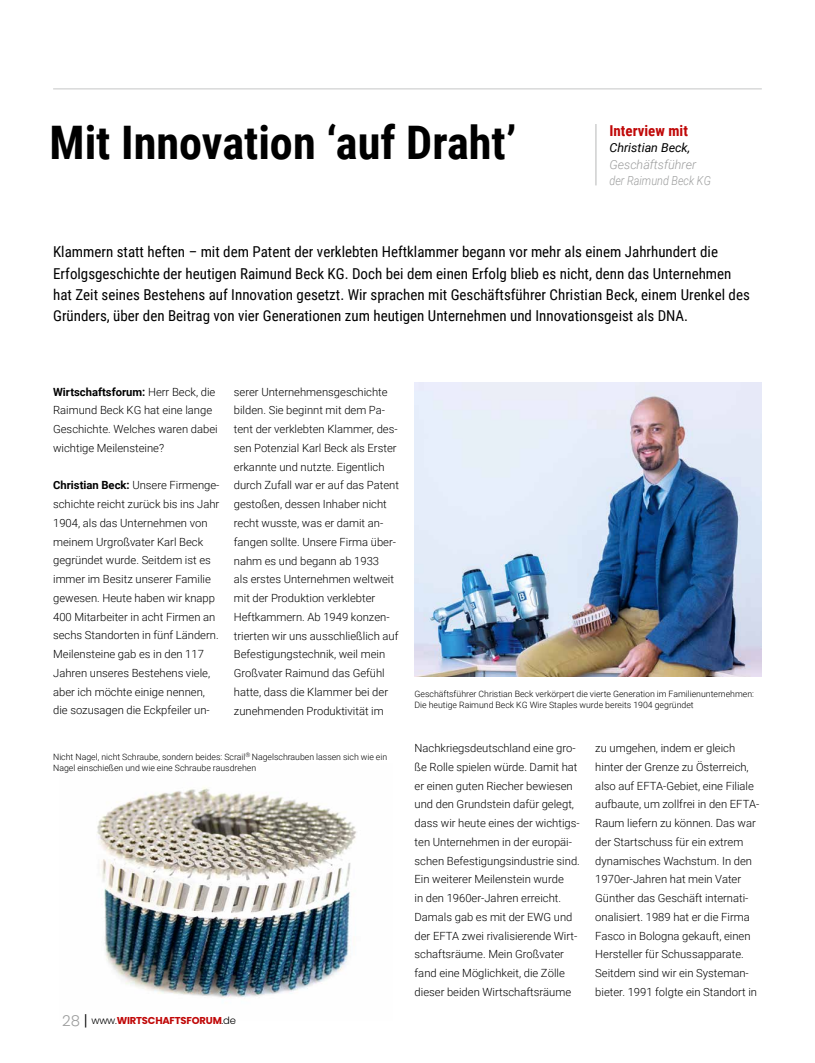
<style>
.page{position:relative;width:815px;height:1063px;background:#fff}
.page>*{position:absolute;margin:0;border:0;box-sizing:border-box;transform-origin:0 0}
.t1{font:700 46.25px "Roboto Condensed";color:#000}
.t2{font:15px/21.2px "Roboto Condensed";color:#000}
.t3{font:700 15px "Roboto Condensed";color:#c00808}
.t4{font:italic 300 12.5px/16.2px "Roboto";color:#9c9d9d}
.t5{font:italic 12.5px "Roboto";color:#000}
.t6{font:300 11.25px/18.8px "Roboto";color:#000}
.t7{font:700 10px "Poppins";letter-spacing:-.02em;color:#c00808}
.t8{font:300 8.75px/11.2px "Roboto";color:#000}
.s1{font-weight:700}
.s2{font-weight:300;font-size:15px;color:#9c9d9d}
.s3{font-weight:300;font-size:15px;color:#000}
.s4{font-weight:300;color:#000}
</style>
<div class="page">
<img style="left:97px;top:787px;width:260px;height:211px">
<hr style="left:53px;top:89px;width:709px;height:1px;background:#c5c6c6">
<hr style="left:595px;top:124px;width:2px;height:61px;background:#c5c6c6">
<img style="left:415px;top:383px;width:347px;height:294px">
<h1 class="t1" style="left:50px;top:110px;width:469px">Mit Innovation ‘auf Draht’</h1>
<h2 class="t3" style="left:609px;top:120px;width:80px">Interview mit</h2>
<p class="t5" style="left:609px;top:139px;width:82px">Christian Beck,</p>
<p class="t4" style="left:609px;top:156px;width:103px">Geschäftsführer der Raimund Beck KG</p>
<p class="t2" style="left:53px;top:241px;width:698px">Klammern statt heften – mit dem Patent der verklebten Heftklammer begann vor mehr als einem Jahrhundert die Erfolgsgeschichte der heutigen Raimund Beck KG. Doch bei dem einen Erfolg blieb es nicht, denn das Unternehmen hat Zeit seines Bestehens auf Innovation gesetzt. Wir sprachen mit Geschäftsführer Christian Beck, einem Urenkel des Gründers, über den Beitrag von vier Generationen zum heutigen Unternehmen und Innovationsgeist als DNA.</p>
<p class="t6" style="left:53px;top:382px;width:166px"><span class="s1">Wirtschaftsforum:</span> Herr Beck, die<br>Raimund Beck KG hat eine lange<br>Geschichte. Welches waren dabei wichtige Meilensteine?</p>
<p class="t6" style="left:53px;top:476px;width:168px"><span class="s1">Christian Beck:</span> Unsere Firmenge&shy;schichte reicht zurück bis ins Jahr<br>1904, als das Unternehmen von meinem Urgroßvater Karl Beck gegründet wurde. Seitdem ist es immer im Besitz unserer Familie gewesen. Heute haben wir knapp<br>400 Mitarbeiter in acht Firmen an sechs Standorten in fünf Ländern.<br>Meilensteine gab es in den 117<br>Jahren unseres Bestehens viele, aber ich möchte einige nennen, die sozusagen die Eckpfeiler un-</p>
<p class="t6" style="left:234px;top:382px;width:167px">serer Unternehmensgeschichte bilden. Sie beginnt mit dem Pa&shy;tent der verklebten Klammer, des&shy;sen Potenzial Karl Beck als Erster erkannte und nutzte. Eigentlich durch Zufall war er auf das Patent gestoßen, dessen Inhaber nicht recht wusste, was er damit an&shy;fangen sollte. Unsere Firma über&shy;nahm es und begann ab 1933<br>als erstes Unternehmen weltweit mit der Produktion verklebter<br>Heftkammern. Ab 1949 konzen&shy;trierten wir uns ausschließlich auf<br>Befestigungstechnik, weil mein<br>Großvater Raimund das Gefühl hatte, dass die Klammer bei der zunehmenden Produktivität im</p>
<p class="t8" style="left:53px;top:751px;width:336px">Nicht Nagel, nicht Schraube, sondern beides: Scrail<sup>®</sup> Nagelschrauben lassen sich wie ein<br>Nagel einschießen und wie eine Schraube rausdrehen</p>
<p class="t7" style="left:62px;top:1015px;width:175px"><span class="s2">28</span> <span class="s3">|</span> <span class="s4">www.</span>WIRTSCHAFTSFORUM<span class="s4">.de</span></p>
<p class="t8" style="left:415px;top:688px;width:341px">Geschäftsführer Christian Beck verkörpert die vierte Generation im Familienunternehmen:<br>Die heutige Raimund Beck KG Wire Staples wurde bereits 1904 gegründet</p>
<p class="t6" style="left:415px;top:738px;width:167px">Nachkriegsdeutschland eine gro&shy;ße Rolle spielen würde. Damit hat er einen guten Riecher bewiesen und den Grundstein dafür gelegt, dass wir heute eines der wichtigs&shy;ten Unternehmen in der europäi&shy;schen Befestigungsindustrie sind.<br>Ein weiterer Meilenstein wurde<br>in den 1960er-Jahren erreicht.<br>Damals gab es mit der EWG und der EFTA zwei rivalisierende Wirt&shy;schaftsräume. Mein Großvater fand eine Möglichkeit, die Zölle dieser beiden Wirtschaftsräume</p>
<p class="t6" style="left:595px;top:738px;width:165px">zu umgehen, indem er gleich hinter der Grenze zu Österreich, also auf EFTA-Gebiet, eine Filiale aufbaute, um zollfrei in den EFTA-<br>Raum liefern zu können. Das war der Startschuss für ein extrem dynamisches Wachstum. In den<br>1970er-Jahren hat mein Vater<br>Günther das Geschäft internati&shy;onalisiert. 1989 hat er die Firma<br>Fasco in Bologna gekauft, einen<br>Hersteller für Schussapparate.<br>Seitdem sind wir ein Systeman&shy;bieter. 1991 folgte ein Standort in</p>
</div>
